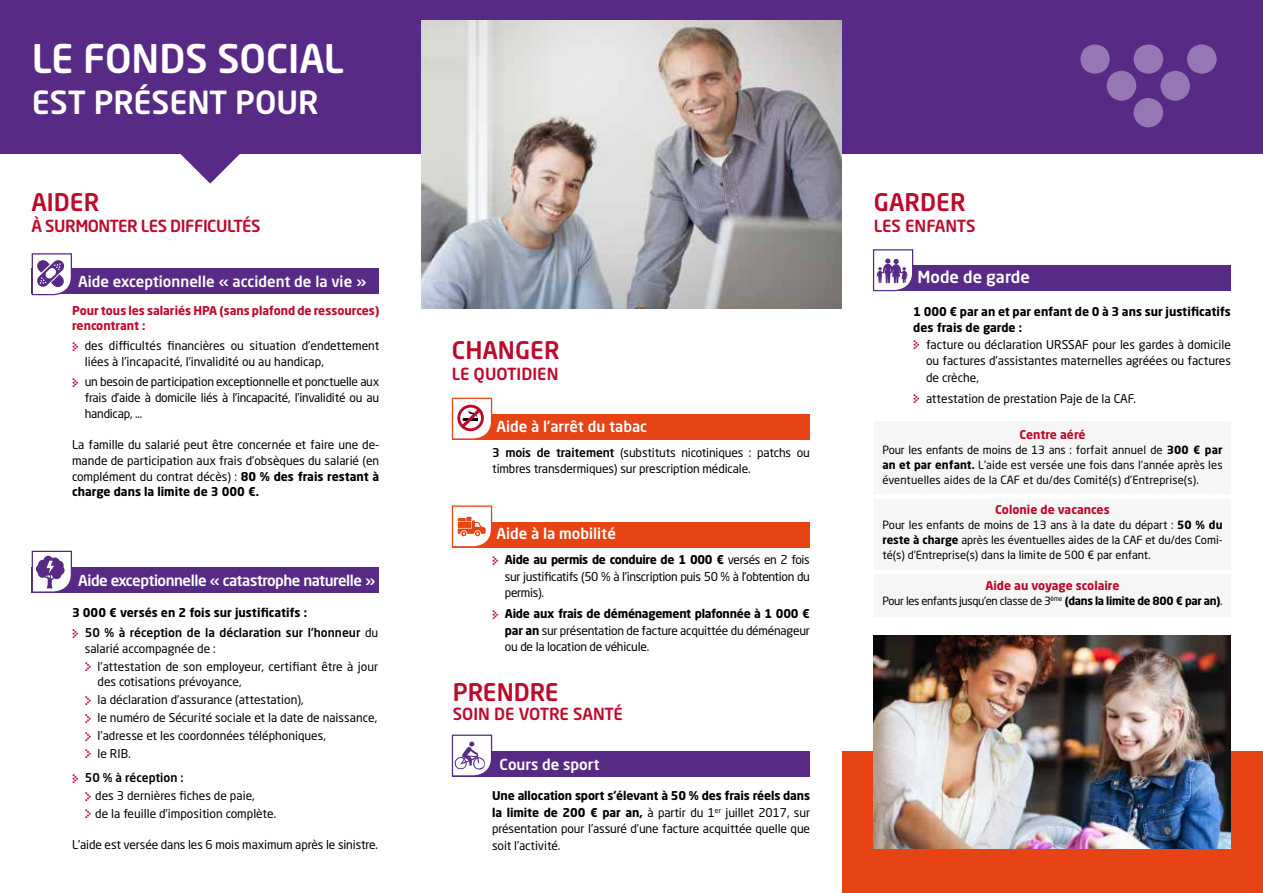
<style>
.page{position:relative;width:1263px;height:893px;background:#fff}
.page>*{position:absolute;margin:0;border:0;box-sizing:border-box;transform-origin:0 0}
.t1{font:229.35px "Simple Direction Arrows";color:#9577b4}
.t2{font:500 39px "Neo Sans Std";color:#fff}
.t3{font:500 31.5px "Neo Sans Std";color:#fff}
.t4{font:500 24px "Neo Sans Std";color:#be0a2a}
.t5{font:500 16.5px "Neo Sans Std";letter-spacing:-.03em;color:#be0a2a}
.t6{font:500 16.5px "Neo Sans Std";color:#be0a2a}
.t7{font:500 16.5px "Neo Sans Std";letter-spacing:-.005em;color:#be0a2a}
.t8{font:500 16.5px "Neo Sans Std";color:#fff}
.t9{font:500 15px "Neo Sans Std";color:#fff}
.t10{font:500 15px "Neo Sans Std";letter-spacing:-.03em;color:#fff}
.t11{font:12px/16.5px "Neo Sans Std";color:#000}
.t12{font:700 12px/15.8px "Neo Sans Std";color:#be0a2a}
.t13{font:500 12px/20.1px "Neo Sans Std";color:#000}
.t14{font:700 12px "Neo Sans Std";color:#000}
.t15{font:11.25px/15px "Neo Sans Std";color:#000;text-align:justify}
.t16{font:11.25px "Neo Sans Std";letter-spacing:-.03em;color:#000}
.s1{font-family:"Simple Direction Arrows";font-size:15px;color:#be0a2a}
.s2{font-weight:700}
.s3{font-family:"Simple Direction Arrows";font-weight:400;font-size:15px;color:#be0a2a}
.s4{font-weight:400}
.s5{font-weight:500}
</style>
<div class="page">
<div style="left:453px;top:414px;width:357px;height:26px;background:#e74315"></div>
<div style="left:31px;top:269px;width:348px;height:25px;background:#572a86"></div>
<div style="left:0;top:0;width:421px;height:154px;background:#572a86"></div>
<div style="left:31px;top:567px;width:348px;height:26px;background:#572a86"></div>
<div style="left:453px;top:522px;width:357px;height:26px;background:#e74315"></div>
<div style="left:453px;top:751px;width:357px;height:26px;background:#572a86"></div>
<div style="left:874px;top:265px;width:357px;height:25px;background:#572c86"></div>
<svg style="left:31px;top:550px;width:41px;height:42px"></svg>
<svg style="left:31px;top:253px;width:42px;height:43px"></svg>
<svg style="left:451px;top:397px;width:42px;height:43px"></svg>
<svg style="left:451px;top:505px;width:42px;height:43px"></svg>
<svg style="left:451px;top:734px;width:42px;height:43px"></svg>
<svg style="left:872px;top:249px;width:42px;height:43px"></svg>
<svg style="left:180px;top:154px;width:60px;height:30px"></svg>
<div style="left:419px;top:0;width:844px;height:154px;background:#572a86"></div>
<div style="left:842px;top:751px;width:421px;height:142px;background:#e74315"></div>
<img style="left:874px;top:636px;width:357px;height:212px">
<img style="left:421px;top:21px;width:421px;height:287px">
<h2 class="t2" style="left:32px;top:34px;width:314px">LE FONDS SOCIAL</h2>
<h3 class="t3" style="left:32px;top:82px;width:289px">EST PRÉSENT POUR</h3>
<h3 class="t4" style="left:31px;top:187px;width:69px">AIDER</h3>
<h3 class="t5" style="left:31px;top:215px;width:231px">À SURMONTER LES DIFFICULTÉS</h3>
<p class="t9" style="left:78px;top:272px;width:290px">Aide exceptionnelle « accident de la vie »</p>
<p class="t12" style="left:72px;top:302px;width:309px">Pour tous les salariés HPA (sans plafond de ressources) rencontrant :</p>
<p class="t11" style="left:85px;top:338px;width:296px;line-height:15.8px;text-indent:-13px"><span class="s1">w</span> des difficultés financières ou situation d’endettement liées à l’incapacité, l’invalidité ou au handicap,</p>
<p class="t11" style="left:85px;top:374px;width:296px;line-height:15.8px;text-align:justify;text-indent:-13px"><span class="s1">w</span> un besoin de participation exceptionnelle et ponctuelle aux frais d’aide à domicile liés à l’incapacité, l’invalidité ou au handicap, ...</p>
<p class="t11" style="left:72px;top:437px;width:309px;line-height:15.8px;text-align:justify">La famille du salarié peut être concernée et faire une de&shy;mande de participation aux frais d’obsèques du salarié (en complément du contrat décès) : <span class="s2">80 % des frais restant à charge dans la limite de 3 000 €.</span></p>
<p class="t10" style="left:78px;top:571px;width:299px">Aide exceptionnelle « catastrophe naturelle »</p>
<p class="t13" style="left:72px;top:602px;width:308px"><span class="s2">3 000 € versés en 2 fois sur justificatifs :<br></span><span class="s3">w</span> 50 % à réception de la déclaration sur l’honneur <span class="s4">du</span></p>
<p class="t11" style="left:85px;top:639px;width:295px;line-height:17.9px">salarié accompagnée de :<br><span class="s1">y</span> l’attestation de son employeur, certifiant être à jour</p>
<p class="t11" style="left:85px;top:673px;width:294px;line-height:17.9px;text-indent:13px">des cotisations prévoyance,<br><span class="s1">y</span> la déclaration d’assurance (attestation),<br><span class="s1">y</span> le numéro de Sécurité sociale et la date de naissance, <span class="s1">y</span> l’adresse et les coordonnées téléphoniques,<br><span class="s1">y</span> le RIB.</p>
<p class="t11" style="left:85px;top:769px;width:193px;line-height:17.9px;text-indent:-13px"><span class="s1">w</span> <span class="s5">50 % à réception :<br></span><span class="s1">y</span> des 3 dernières fiches de paie,<br><span class="s1">y</span> de la feuille d’imposition complète.</p>
<p class="t11" style="left:72px;top:836px;width:308px">L’aide est versée dans les 6 mois maximum après le sinistre.</p>
<h3 class="t4" style="left:452px;top:334px;width:109px">CHANGER</h3>
<h3 class="t6" style="left:452px;top:363px;width:108px">LE QUOTIDIEN</h3>
<p class="t9" style="left:496px;top:417px;width:152px">Aide à l’arrêt du tabac</p>
<p class="t11" style="left:492px;top:444px;width:319px"><span class="s5">3 mois de traitement</span> (substituts nicotiniques : patchs ou timbres transdermiques) sur prescription médicale.</p>
<p class="t9" style="left:496px;top:524px;width:121px">Aide à la mobilité</p>
<p class="t11" style="left:505px;top:551px;width:306px;text-align:justify;text-indent:-13px"><span class="s1">w</span> <span class="s2">Aide au permis de conduire de 1 000 €</span> versés en 2 fois sur justificatifs (50 % à l’inscription puis 50 % à l’obtention du permis).</p>
<p class="t11" style="left:505px;top:605px;width:306px;text-align:justify;text-indent:-13px"><span class="s1">w</span> <span class="s2">Aide aux frais de déménagement plafonnée à 1 000 € par an</span> sur présentation de facture acquittée du déménageur ou de la location de véhicule.</p>
<h3 class="t4" style="left:453px;top:677px;width:107px">PRENDRE</h3>
<h3 class="t7" style="left:453px;top:704px;width:172px">SOIN DE VOTRE SANTÉ</h3>
<p class="t9" style="left:500px;top:755px;width:101px">Cours de sport</p>
<p class="t11" style="left:492px;top:787px;width:319px;text-align:justify"><span class="s2">Une allocation sport s’élevant à 50 % des frais réels dans la limite de 200 € par an,</span> à partir du 1<sup>er</sup> juillet 2017, sur présentation pour l’assuré d’une facture acquittée quelle que soit l’activité.</p>
<h3 class="t4" style="left:874px;top:187px;width:93px">GARDER</h3>
<h3 class="t6" style="left:874px;top:215px;width:103px">LES ENFANTS</h3>
<h1 class="t1" style="left:1264px;top:35px;width:116px;rotate:90deg">w</h1>
<h3 class="t8" style="left:917px;top:266px;width:114px">Mode de garde</h3>
<p class="t14" style="left:913px;top:304px;width:319px">1 000 € par an et par enfant de 0 à 3 ans sur justificatifs</p>
<p class="t14" style="left:913px;top:320px;width:110px">des frais de garde :</p>
<p class="t11" style="left:913px;top:336px;width:319px"><span class="s1">w</span> facture ou déclaration URSSAF pour les gardes à domicile</p>
<p class="t11" style="left:926px;top:352px;width:306px">ou factures d’assistantes maternelles agréées ou factures</p>
<p class="t11" style="left:926px;top:369px;width:54px">de crèche,</p>
<p class="t11" style="left:913px;top:390px;width:224px"><span class="s1">w</span> attestation de prestation Paje de la CAF.</p>
<p class="t12" style="left:1019px;top:426px;width:68px">Centre aéré</p>
<p class="t15" style="left:882px;top:442px;width:342px">Pour les enfants de moins de 13 ans : forfait annuel de <span class="s2">300 € par an et par enfant.</span> L’aide est versée une fois dans l’année après les éventuelles aides de la CAF et du/des Comité(s) d’Entreprise(s).</p>
<p class="t12" style="left:995px;top:502px;width:116px">Colonie de vacances</p>
<p class="t15" style="left:882px;top:517px;width:342px">Pour les enfants de moins de 13 ans à la date du départ : <span class="s2">50 % du reste à charge</span> après les éventuelles aides de la CAF et du/des Comi&shy;té(s) d’Entreprise(s) dans la limite de 500 € par enfant.</p>
<p class="t12" style="left:985px;top:577px;width:136px">Aide au voyage scolaire</p>
<p class="t16" style="left:882px;top:594px;width:342px">Pour les enfants jusqu’en classe de 3<sup>ème</sup> <span class="s2">(dans la limite de 800 € par an)</span>.</p>
</div>
